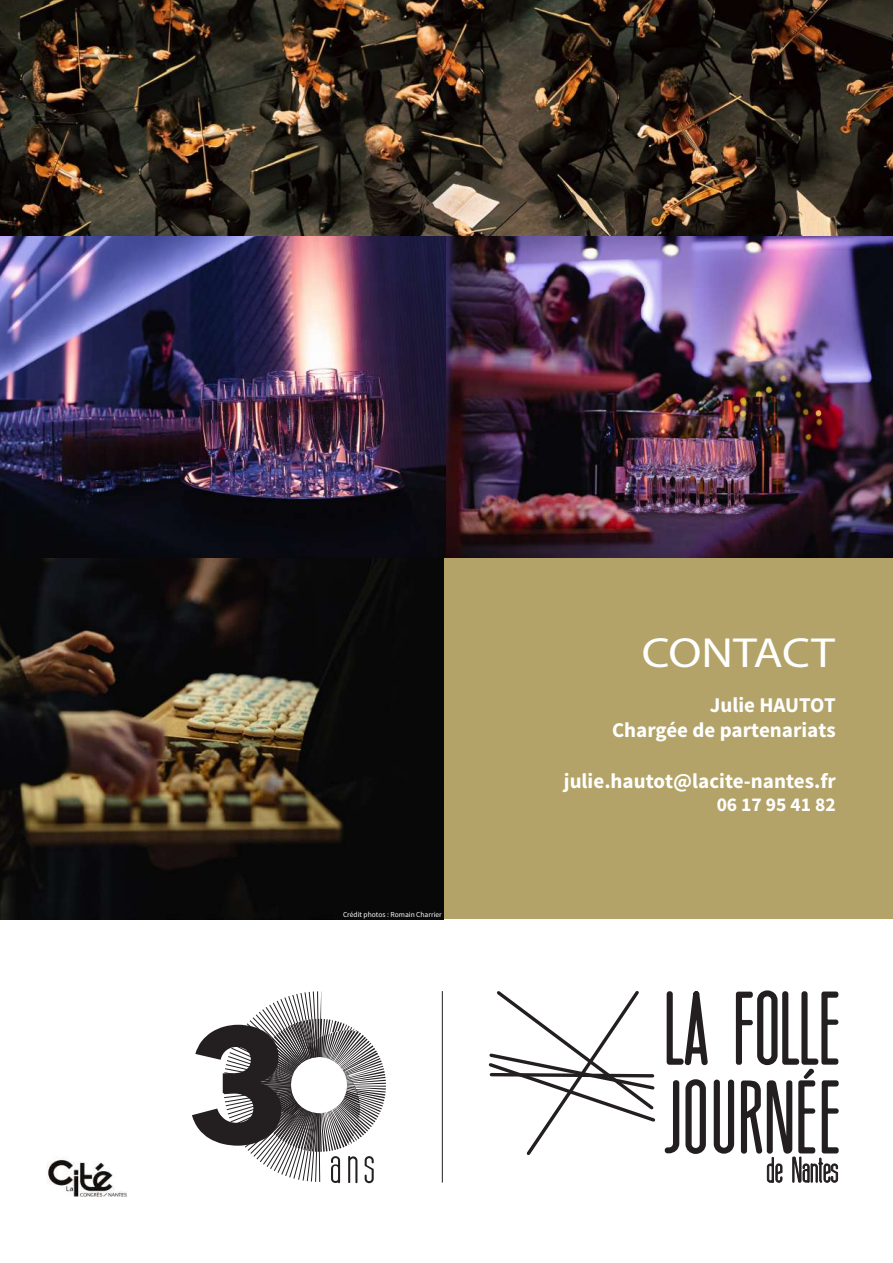
<style>
.page{position:relative;width:893px;height:1263px;background:#fff}
.page>*{position:absolute;margin:0;border:0;box-sizing:border-box;transform-origin:0 0}
.t1{font:42.3px "Myriad Pro";letter-spacing:-.01em;color:#fff;scale:1.14 1}
.t2{font:700 21px/25.2px "Source Sans Pro";color:#fff;text-align:right}
.t3{font:700 19.5px "Source Sans Pro";color:#fff}
.t4{font:7.5px "Source Sans Pro";color:#fff}
</style>
<div class="page">
<div style="left:320px;top:545px;width:573px;height:374px;background:#b3a369"></div>
<img style="left:0;top:0;width:893px;height:237px">
<svg style="left:192px;top:991px;width:194px;height:192px"></svg>
<hr style="left:442px;top:991px;width:1px;height:191px;background:#231f20">
<svg style="left:488px;top:991px;width:168px;height:165px"></svg>
<svg style="left:664px;top:990px;width:175px;height:193px"></svg>
<img style="left:0;top:558px;width:444px;height:361px">
<img style="left:0;top:237px;width:893px;height:321px">
<img style="left:47px;top:1158px;width:80px;height:39px">
<p class="t4" style="left:343px;top:910px;width:100px">Crédit photos : Romain Charrier</p>
<h1 class="t1" style="left:642px;top:627px;width:171px">CONTACT</h1>
<p class="t2" style="left:612px;top:693px;width:225px">Julie HAUTOT<br>Chargée de partenariats</p>
<p class="t2" style="left:564px;top:769px;width:273px">julie.hautot@lacite-nantes.fr</p>
<p class="t3" style="left:717px;top:792px;width:121px">06 17 95 41 82</p>
</div>
